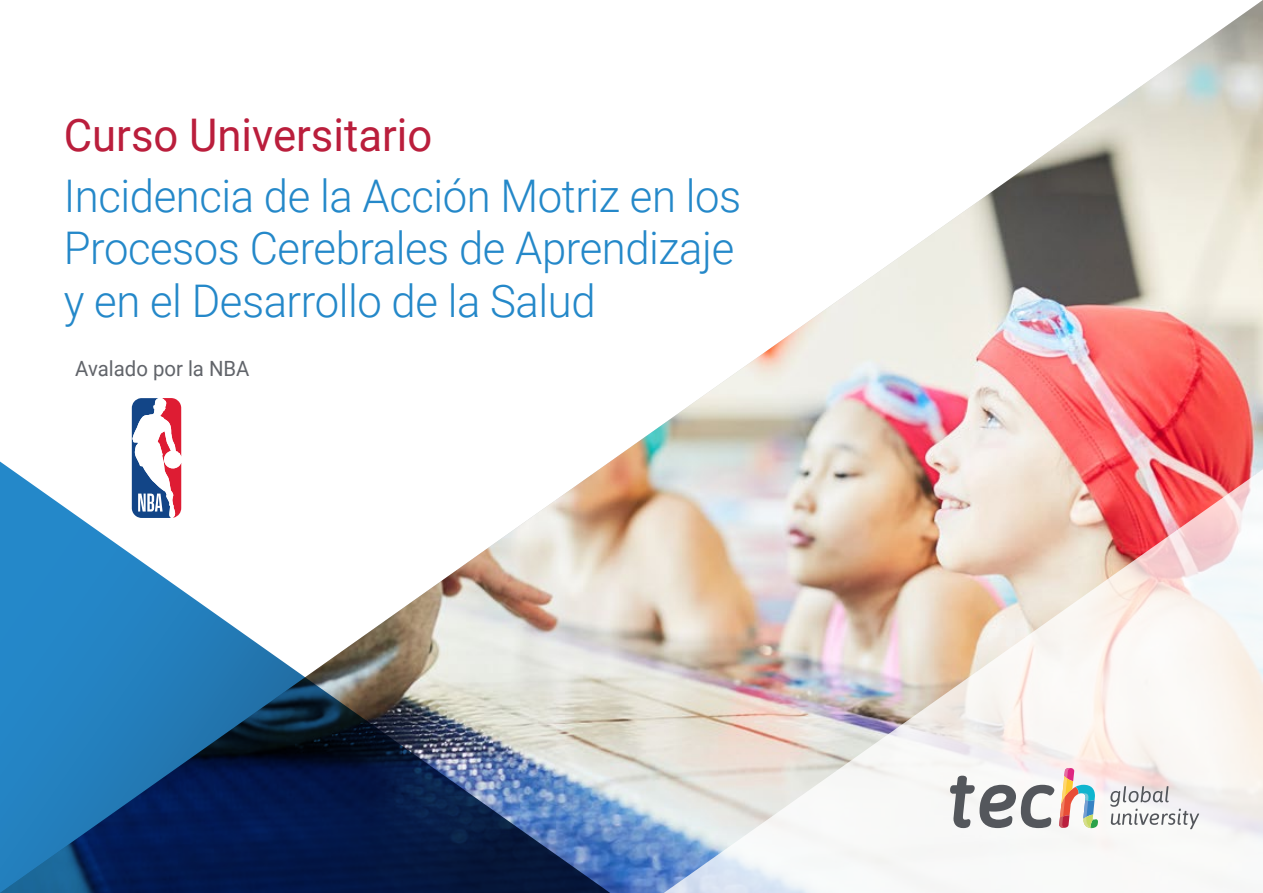
<style>
.page{position:relative;width:1263px;height:893px;background:#fff}
.page>*{position:absolute;margin:0;border:0;box-sizing:border-box;transform-origin:0 0}
.t1{font:300 45px/52.5px "Roboto";letter-spacing:-.01em;color:#2488c9}
.t2{font:45px "Roboto";color:#ba1e3c}
.t3{font:21px "Roboto";color:#61646a}
</style>
<div class="page">
<img style="left:131px;top:0;width:1132px;height:454px">
<img style="left:0;top:446px;width:640px;height:447px">
<img style="left:634px;top:454px;width:629px;height:439px">
<svg style="left:132px;top:398px;width:49px;height:120px"></svg>
<svg style="left:1110px;top:786px;width:89px;height:43px"></svg>
<svg style="left:950px;top:768px;width:148px;height:60px"></svg>
<p class="t2" style="left:64px;top:103px;width:370px">Curso Universitario</p>
<p class="t1" style="left:64px;top:168px;width:679px">Incidencia de la Acción Motriz en los<br>Procesos Cerebrales de Aprendizaje y en el Desarrollo de la Salud</p>
<p class="t3" style="left:75px;top:353px;width:176px">Avalado por la NBA</p>
</div>
